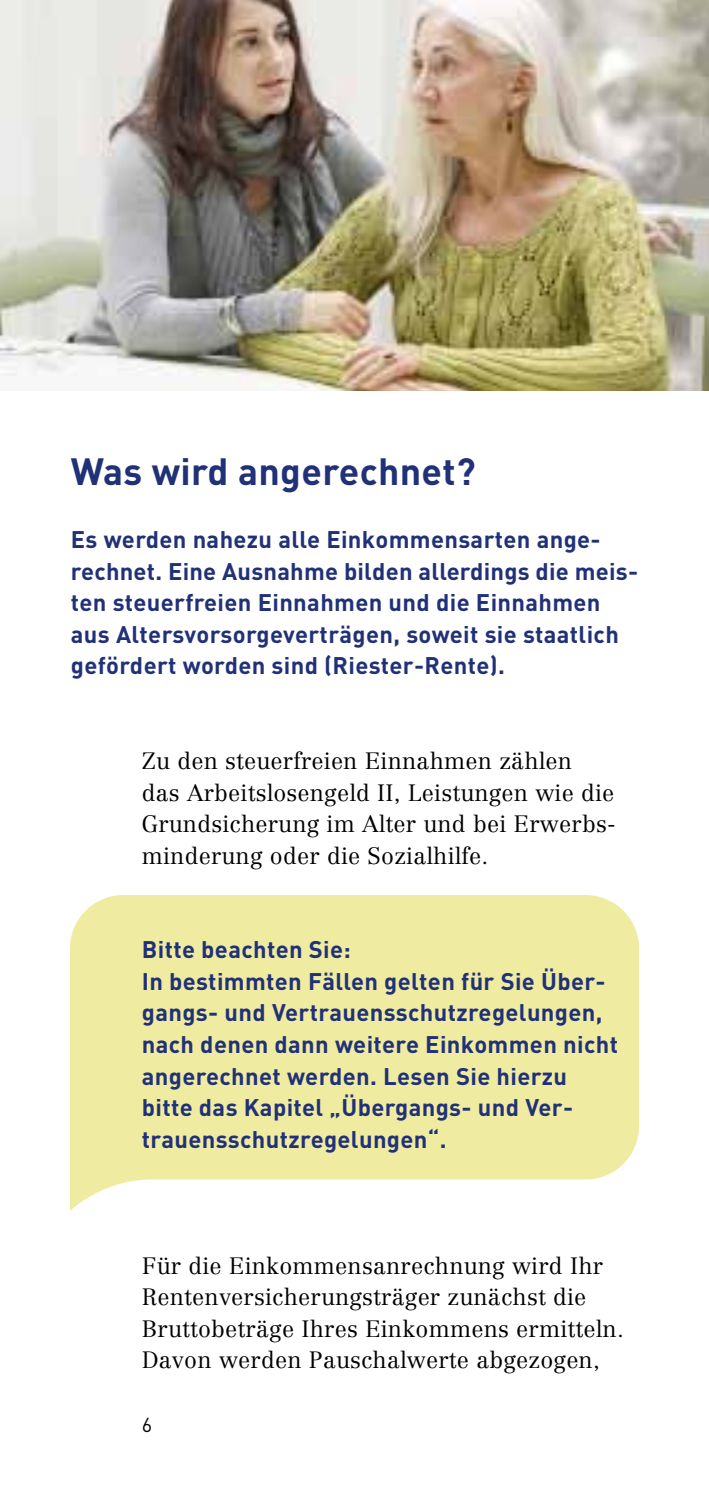
<style>
.page{position:relative;width:709px;height:1489px;background:#fff}
.page>*{position:absolute;margin:0;border:0;box-sizing:border-box;transform-origin:0 0}
.t1{font:700 37.5px "DIN";letter-spacing:.01em;color:#213178}
.t2{font:700 23.75px/31.5px "DIN";letter-spacing:.015em;color:#213178}
.t3{font:300 23.25px/31.5px "Centennial";letter-spacing:.01em;color:#000}
.t4{font:20px "DIN";color:#000}
</style>
<div class="page">
<img style="left:0;top:0;width:709px;height:390px">
<h2 class="t1" style="left:71px;top:447px;width:406px">Was wird angerechnet?</h2>
<p class="t2" style="left:71px;top:522px;width:568px">Es werden nahezu alle Einkommensarten ange&shy;rechnet. Eine Ausnahme bilden allerdings die meis&shy;ten steuerfreien Einnahmen und die Einnahmen aus Altersvorsorgeverträgen, soweit sie staatlich gefördert worden sind (Riester-Rente).</p>
<p class="t3" style="left:142px;top:745px;width:475px">Zu den steuerfreien Einnahmen zählen das Arbeitslosengeld II, Leistungen wie die Grundsicherung im Alter und bei Erwerbs&shy;minderung oder die Sozialhilfe.</p>
<h3 class="t2" style="left:142px;top:932px;width:210px">Bitte beachten Sie:</h3>
<p class="t2" style="left:142px;top:964px;width:478px">In bestimmten Fällen gelten für Sie Über&shy;gangs- und Vertrauensschutzregelungen, nach denen dann weitere Einkommen nicht angerechnet werden. Lesen Sie hierzu bitte das Kapitel „Übergangs- und Ver&shy;trauensschutzregelungen“.</p>
<p class="t3" style="left:142px;top:1249px;width:483px">Für die Einkommensanrechnung wird Ihr Rentenversicherungsträger zunächst die Brutto beträge Ihres Einkommens ermitteln.<br>Davon werden Pauschalwerte abgezogen,</p>
<p class="t4" style="left:142px;top:1411px;width:12px">6</p>
</div>
